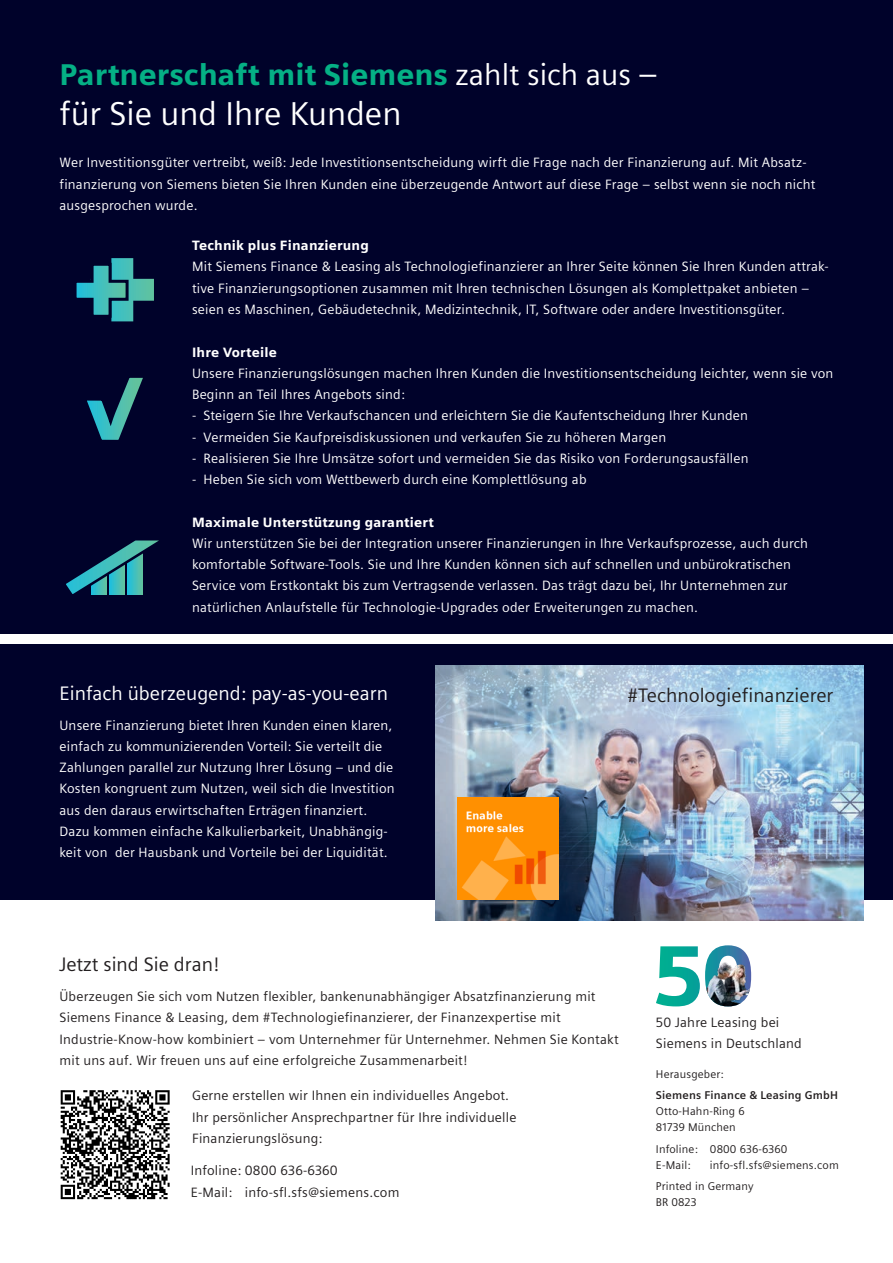
<style>
.page{position:relative;width:893px;height:1263px;background:#fff}
.page>*{position:absolute;margin:0;border:0;box-sizing:border-box;transform-origin:0 0}
.t1{font:33px "Siemens Sans";color:#fff}
.t2{font:900 30px "Siemens Sans";color:#05b085}
.t3{font:19.5px "Siemens Sans";color:#231f20}
.t4{font:19.5px "Siemens Sans";color:#fff}
.t5{font:13.5px/21.3px "Siemens Sans";letter-spacing:.015em;color:#fff}
.t6{font:13.5px/21.3px "Siemens Sans";letter-spacing:.015em;color:#231f20}
.t7{font:900 13.5px "Siemens Sans";letter-spacing:.015em;color:#fff}
.t8{font:11.25px/15.9px "Siemens Sans";letter-spacing:.015em;color:#231f20}
.t9{font:700 11.25px "Siemens Sans";letter-spacing:.015em;color:#231f20}
.s1{font-weight:400;color:#fff}
.s2{font-weight:400;font-size:33px;color:#fff}
</style>
<div class="page">
<div style="left:0;top:0;width:893px;height:634px;background:#00022a"></div>
<div style="left:0;top:644px;width:893px;height:255px;background:#00022a"></div>
<img style="left:436px;top:665px;width:427px;height:256px">
<svg style="left:61px;top:1090px;width:109px;height:109px"></svg>
<svg style="left:656px;top:945px;width:92px;height:61px"></svg>
<img style="left:707px;top:956px;width:44px;height:50px">
<svg style="left:76px;top:258px;width:78px;height:63px"></svg>
<svg style="left:87px;top:377px;width:56px;height:63px"></svg>
<svg style="left:66px;top:540px;width:93px;height:55px"></svg>
<img style="left:457px;top:797px;width:102px;height:102px">
<h2 class="t2" style="left:60px;top:57px;width:599px">Partnerschaft mit Siemens <span class="s1">zahlt sich aus</span> <span class="s2">–</span></h2>
<h1 class="t1" style="left:60px;top:95px;width:343px">für Sie und Ihre Kunden</h1>
<p class="t5" style="left:60px;top:152px;width:757px">Wer Investitionsgüter vertreibt, weiß: Jede Investitionsentscheidung wirft die Frage nach der Finanzierung auf. Mit Absatz&shy;finanzierung von Siemens bieten Sie Ihren Kunden eine überzeugende Antwort auf diese Frage – selbst wenn sie noch nicht ausgesprochen wurde.</p>
<p class="t7" style="left:192px;top:237px;width:178px">Technik plus Finanzierung</p>
<p class="t5" style="left:192px;top:256px;width:638px">Mit Siemens Finance &amp; Leasing als Technologiefinanzierer an Ihrer Seite können Sie Ihren Kunden attrak&shy;tive Finanzierungsoptionen zusammen mit Ihren technischen Lösungen als Komplettpaket anbieten – seien es Maschinen, Gebäudetechnik, Medizintechnik, IT, Software oder andere Investitionsgüter.</p>
<p class="t7" style="left:192px;top:344px;width:86px">Ihre Vorteile</p>
<p class="t5" style="left:192px;top:363px;width:643px">Unsere Finanzierungslösungen machen Ihren Kunden die Investitionsentscheidung leichter, wenn sie von<br>Beginn an Teil Ihres Angebots sind:</p>
<p class="t5" style="left:192px;top:405px;width:557px">- Steigern Sie Ihre Verkaufschancen und erleichtern Sie die Kaufentscheidung Ihrer Kunden</p>
<p class="t5" style="left:192px;top:426px;width:476px">- Vermeiden Sie Kaufpreisdiskussionen und verkaufen Sie zu höheren Margen</p>
<p class="t5" style="left:192px;top:448px;width:558px">- Realisieren Sie Ihre Umsätze sofort und vermeiden Sie das Risiko von Forderungsausfällen</p>
<p class="t5" style="left:192px;top:469px;width:396px">- Heben Sie sich vom Wettbewerb durch eine Komplettlösung ab</p>
<p class="t7" style="left:192px;top:514px;width:243px">Maximale Unterstützung garantiert</p>
<p class="t5" style="left:192px;top:533px;width:617px">Wir unterstützen Sie bei der Integration unserer Finanzierungen in Ihre Verkaufsprozesse, auch durch komfortable Software-Tools. Sie und Ihre Kunden können sich auf schnellen und unbürokratischen Service vom Erstkontakt bis zum Vertragsende verlassen. Das trägt dazu bei, Ihr Unternehmen zur natürlichen Anlaufstelle für Technologie-Upgrades oder Erweiterungen zu machen.</p>
<h3 class="t4" style="left:60px;top:682px;width:330px">Einfach überzeugend: pay-as-you-earn</h3>
<p class="t5" style="left:60px;top:714px;width:337px">Unsere Finanzierung bietet Ihren Kunden einen klaren, einfach zu kommunizierenden Vorteil: Sie verteilt die Zahlungen parallel zur Nutzung Ihrer Lösung – und die Kosten kongruent zum Nutzen, weil sich die Investition aus den daraus erwirtschaften Erträgen finanziert.<br>Dazu kommen einfache Kalkulierbarkeit, Unabhängig&shy;keit von der Hausbank und Vorteile bei der Liquidität.</p>
<h3 class="t3" style="left:627px;top:684px;width:208px">#Technologiefinanzierer</h3>
<h3 class="t3" style="left:60px;top:954px;width:161px">Jetzt sind Sie dran!</h3>
<p class="t6" style="left:60px;top:986px;width:561px">Überzeugen Sie sich vom Nutzen flexibler, bankenunabhängiger Absatzfinanzierung mit Siemens Finance &amp; Leasing, dem #Technologiefinanzierer, der Finanzexpertise mit Industrie-Know-how kombiniert – vom Unternehmer für Unternehmer. Nehmen Sie Kontakt mit uns auf. Wir freuen uns auf eine erfolgreiche Zusammenarbeit!</p>
<p class="t6" style="left:192px;top:1085px;width:326px">Gerne erstellen wir Ihnen ein individuelles Angebot.<br>Ihr persönlicher Ansprechpartner für Ihre individuelle<br>Finanzierungslösung:</p>
<p class="t6" style="left:191px;top:1160px;width:210px">Infoline: 0800 636-6360<br>E-Mail: info-sfl.sfs@siemens.com</p>
<p class="t6" style="left:656px;top:1012px;width:147px">50 Jahre Leasing bei<br>Siemens in Deutschland</p>
<p class="t8" style="left:656px;top:1066px;width:69px">Herausgeber:</p>
<p class="t9" style="left:656px;top:1089px;width:184px">Siemens Finance &amp; Leasing GmbH</p>
<p class="t8" style="left:656px;top:1103px;width:90px">Otto-Hahn-Ring 6<br>81739 München</p>
<p class="t8" style="left:656px;top:1141px;width:133px">Infoline: 0800 636-6360<br>E-Mail:</p>
<p class="t8" style="left:656px;top:1154px;width:184px;line-height:21.3px;text-indent:54px">info-sfl.sfs@siemens.com<br>Printed in Germany</p>
<p class="t8" style="left:656px;top:1194px;width:42px">BR 0823</p>
</div>
